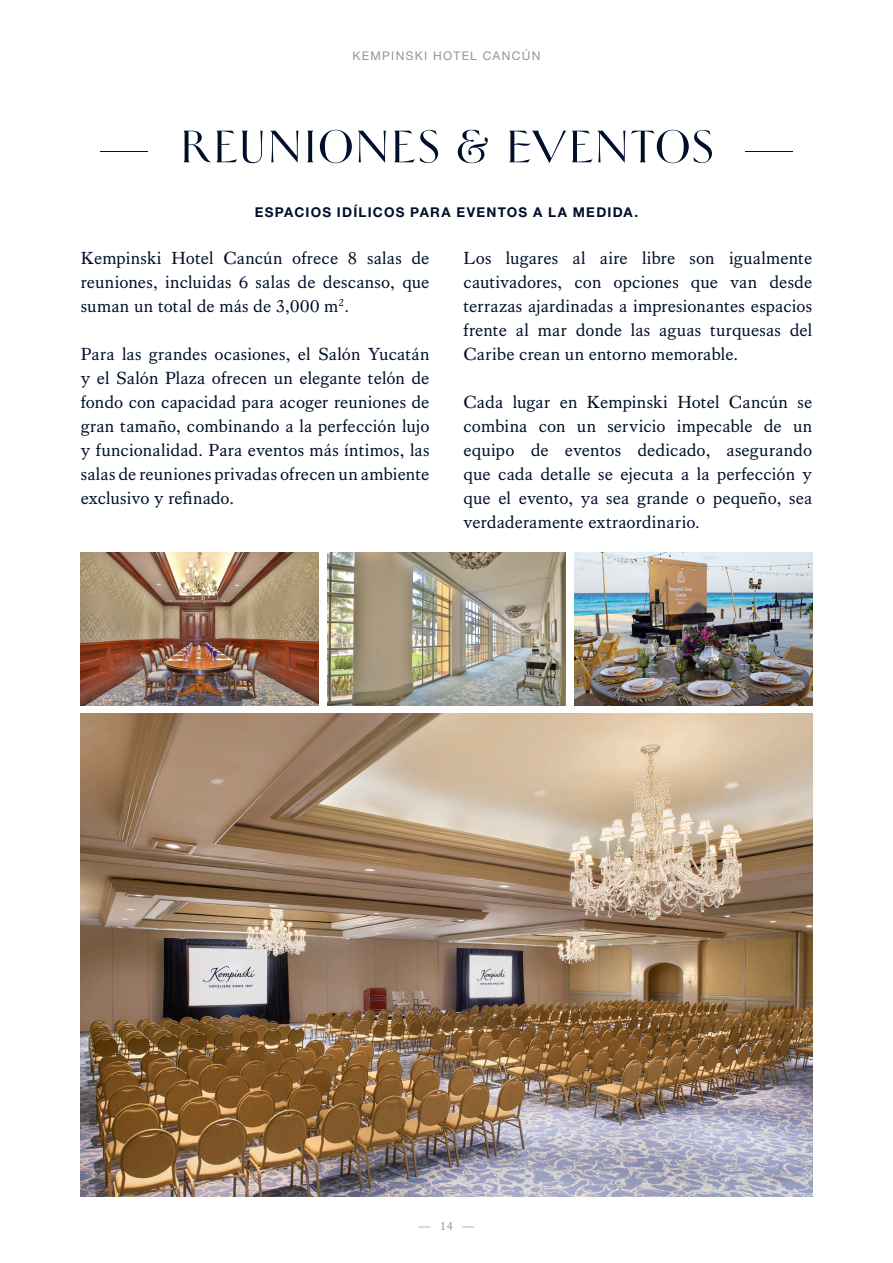
<style>
.page{position:relative;width:893px;height:1263px;background:#fff}
.page>*{position:absolute;margin:0;border:0;box-sizing:border-box;transform-origin:0 0}
.t1{font:51px "Helene Hess";letter-spacing:-.005em;color:#010f2a}
.t2{font:18px/24px "Kings Caslon";letter-spacing:.005em;color:#010f2a;text-align:justify}
.t3{font:700 13.5px "Helvetica Neue LT Std";letter-spacing:.09em;color:#010f2a}
.t4{font:12px "Helvetica Neue LT Std";letter-spacing:.115em;color:#9c928d}
.t5{font:12px "Kings Caslon";color:#9c928d}
</style>
<div class="page">
<img style="left:81px;top:714px;width:731px;height:483px">
<img style="left:81px;top:552px;width:238px;height:153px">
<img style="left:327px;top:552px;width:239px;height:153px">
<img style="left:574px;top:552px;width:238px;height:153px">
<p class="t4" style="left:353px;top:48px;width:189px">KEMPINSKI HOTEL CANCÚN</p>
<h1 class="t1" style="left:99px;top:120px;width:697px">— REUNIONES &amp; EVENTOS —</h1>
<p class="t3" style="left:255px;top:204px;width:385px">ESPACIOS IDÍLICOS PARA EVENTOS A LA MEDIDA.</p>
<p class="t2" style="left:81px;top:246px;width:350px">Kempinski Hotel Cancún ofrece 8 salas de reuniones, incluidas 6 salas de descanso, que suman un total de más de 3,000 m<sup>2</sup>.</p>
<p class="t2" style="left:81px;top:342px;width:350px">Para las grandes ocasiones, el Salón Yucatán y el Salón Plaza ofrecen un elegante telón de fondo con capacidad para acoger reuniones de gran tamaño, combinando a la perfección lujo y funcionalidad. Para eventos más íntimos, las salas de reuniones privadas ofrecen un ambiente exclusivo y refinado.</p>
<p class="t2" style="left:463px;top:246px;width:350px">Los lugares al aire libre son igualmente cautivadores, con opciones que van desde terrazas ajardinadas a impresionantes espacios frente al mar donde las aguas turquesas del Caribe crean un entorno memorable.</p>
<p class="t2" style="left:463px;top:390px;width:350px">Cada lugar en Kempinski Hotel Cancún se combina con un servicio impecable de un equipo de eventos dedicado, asegurando que cada detalle se ejecuta a la perfección y que el evento, ya sea grande o pequeño, sea verdaderamente extraordinario.</p>
<p class="t5" style="left:419px;top:1219px;width:57px">— 14 —</p>
</div>
